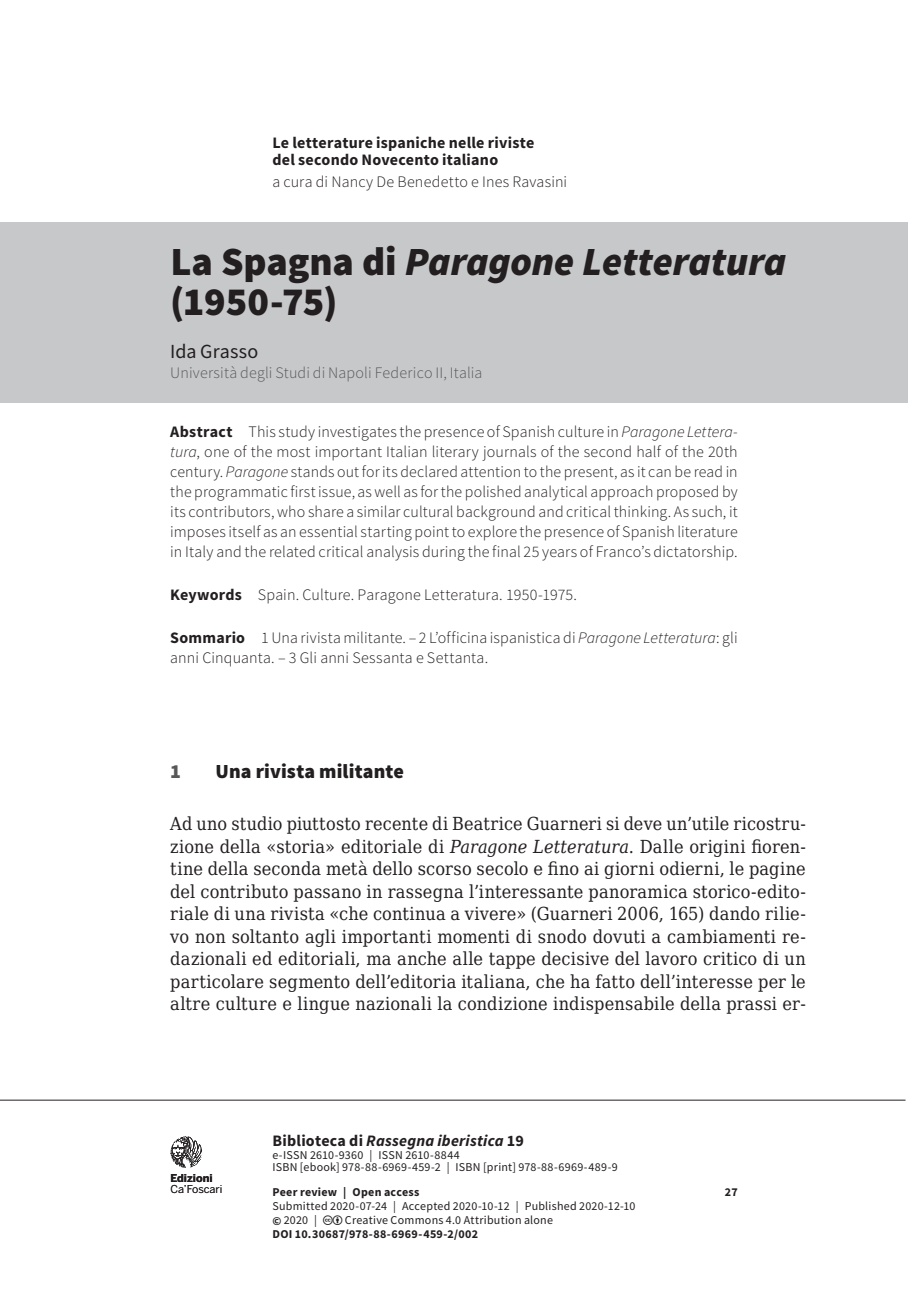
<style>
.page{position:relative;width:908px;height:1304px;background:#fff}
.page>*{position:absolute;margin:0;border:0;box-sizing:border-box;transform-origin:0 0}
.t1{font:900 40px/40px "Source Sans Pro";letter-spacing:-.005em;color:#231f20}
.t2{font:900 20px "Source Sans Pro";letter-spacing:.005em;color:#231f20}
.t3{font:20px "Source Sans Pro";letter-spacing:.005em;color:#231f20}
.t4{font:900 20px "Source Sans Pro";color:#57585a}
.t5{font:18px/22.4px "DejaVu Serif Condensed";letter-spacing:.015em;color:#231f20;text-align:justify}
.t6{font:300 16px/20px "Source Sans Pro";letter-spacing:.01em;color:#231f20;text-align:justify}
.t7{font:700 16px/17px "Source Sans Pro";letter-spacing:.015em;color:#231f20}
.t8{font:300 16px "Source Sans Pro";letter-spacing:.01em;color:#57585a}
.t9{font:italic 700 16px "Source Sans Pro";letter-spacing:.015em;color:#231f20}
.t10{font:12px/12.4px "Source Sans Pro";letter-spacing:.02em;color:#231f20}
.t11{font:700 12px "Source Sans Pro";letter-spacing:.025em;color:#231f20}
.t12{font:10.8px "Benton Sans";letter-spacing:-.01em;color:#231f20}
.t13{font:700 10.8px "Benton Sans";color:#231f20}
.s1{font-style:italic}
.s2{font-weight:700}
.s3{font-style:normal}
</style>
<div class="page">
<hr style="left:0;top:1100px;width:905px;height:1px;background:#231f20">
<svg style="left:170px;top:1136px;width:32px;height:32px"></svg>
<div style="left:0;top:223px;width:907px;height:180px;background:#c7c8ca"></div>
<p class="t7" style="left:272px;top:134px;width:263px">Le letterature ispaniche nelle riviste del secondo Novecento italiano</p>
<p class="t6" style="left:272px;top:172px;width:296px">a cura di Nancy De Benedetto e Ines Ravasini</p>
<h1 class="t1" style="left:170px;top:241px;width:617px">La Spagna di <span class="s1">Paragone Letteratura </span>(1950-75)</h1>
<p class="t3" style="left:170px;top:339px;width:90px">Ida Grasso</p>
<p class="t8" style="left:170px;top:363px;width:313px">Università degli Studi di Napoli Federico II, Italia</p>
<p class="t6" style="left:170px;top:422px;width:568px"><span class="s2">Abstract</span> This study investigates the presence of Spanish culture in <span class="s1">Paragone Lettera&shy;tura</span>, one of the most important Italian literary journals of the second half of the 20th century. <span class="s1">Paragone</span> stands out for its declared attention to the present, as it can be read in the programmatic first issue, as well as for the polished analytical approach proposed by its contributors, who share a similar cultural background and critical thinking. As such, it imposes itself as an essential starting point to explore the presence of Spanish literature in Italy and the related critical analysis during the final 25 years of Franco’s dictatorship.</p>
<p class="t6" style="left:170px;top:585px;width:408px"><span class="s2">Keywords</span> Spain. Culture. Paragone Letteratura. 1950-1975.</p>
<p class="t6" style="left:170px;top:627px;width:568px"><span class="s2">Sommario</span> 1 Una rivista militante. – 2 L’officina ispanistica di <span class="s1">Paragone Letteratura</span>: gli anni Cinquanta. – 3 Gli anni Sessanta e Settanta.</p>
<p class="t4" style="left:170px;top:757px;width:12px">1</p>
<p class="t2" style="left:215px;top:757px;width:190px">Una rivista militante</p>
<p class="t5" style="left:170px;top:812px;width:636px">Ad uno studio piuttosto recente di Beatrice Guarneri si deve un’utile ricostru&shy;zione della «storia» editoriale di <span class="s1">Paragone Letteratura</span>. Dalle origini fioren&shy;tine della seconda metà dello scorso secolo e fino ai giorni odierni, le pagine del contributo passano in rassegna l’interessante panoramica storico-edito&shy;riale di una rivista «che continua a vivere» (Guarneri 2006, 165) dando rilie&shy;vo non soltanto agli importanti momenti di snodo dovuti a cambiamenti re&shy;dazionali ed editoriali, ma anche alle tappe decisive del lavoro critico di un particolare segmento dell’editoria italiana, che ha fatto dell’interesse per le altre culture e lingue nazionali la condizione indispensabile della prassi er-</p>
<p class="t13" style="left:170px;top:1171px;width:44px">Edizioni</p>
<p class="t12" style="left:170px;top:1183px;width:53px">Ca’Foscari</p>
<p class="t9" style="left:272px;top:1130px;width:253px"><span class="s3">Biblioteca di</span> Rassegna iberistica <span class="s3">19</span></p>
<p class="t10" style="left:272px;top:1149px;width:346px">e-ISSN 2610-9360 | ISSN 2610-8844<br>ISBN [ebook] 978-88-6969-459-2 | ISBN [print] 978-88-6969-489-9</p>
<p class="t11" style="left:272px;top:1184px;width:149px">Peer review | Open access</p>
<p class="t11" style="left:724px;top:1184px;width:14px">27</p>
<p class="t10" style="left:272px;top:1199px;width:364px;line-height:14.2px">Submitted 2020-07-24 | Accepted 2020-10-12 | Published 2020-12-10 <span class="s2">©</span> 2020 |</p>
<p class="t10" style="left:345px;top:1214px;width:209px">Creative Commons 4.0 Attribution alone</p>
<p class="t11" style="left:272px;top:1226px;width:207px">DOI 10.30687/978-88-6969-459-2/002</p>
</div>
